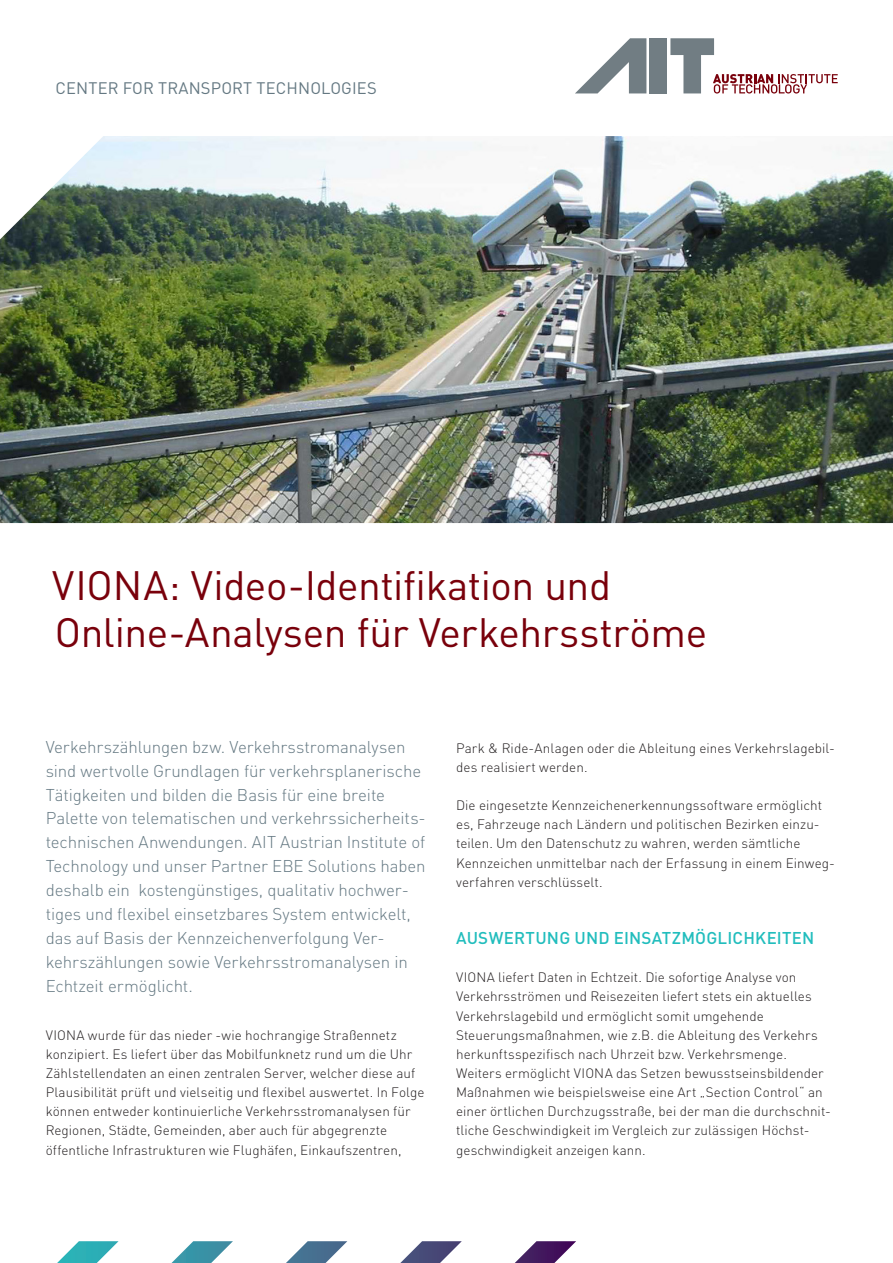
<style>
.page{position:relative;width:893px;height:1263px;background:#fff}
.page>*{position:absolute;margin:0;border:0;box-sizing:border-box;transform-origin:0 0}
.Headline_1_27_rot{font:40.5px/47.8px "DINOT";letter-spacing:-.01em;color:#79000b}
.Kurzmeldung_Intro_Copy_11_25{font:300 16.8px/23.9px "DINOT";letter-spacing:-.005em;color:#647882}
.Headline_2_11_25_türkis{font:500 16.8px "DINOT";letter-spacing:.01em;color:#21bdbd}
.Center_11_grau{font:16.5px "DINOT";letter-spacing:.01em;color:#647882}
.Copy_9_schwarz{font:300 13.5px/19.2px "DINOT";letter-spacing:.005em;color:#231f20}
</style>
<div class="page">
<img style="left:0;top:136px;width:893px;height:387px">
<svg style="left:57px;top:1241px;width:519px;height:22px"></svg>
<svg style="left:670px;top:38px;width:168px;height:56px"></svg>
<div style="left:650px;top:38px;width:17px;height:55px;background:#717d83"></div>
<svg style="left:575px;top:38px;width:71px;height:55px"></svg>
<p class="Center_11_grau" style="left:55px;top:76px;width:323px">CENTER FOR TRANSPORT TECHNOLOGIES</p>
<p class="Headline_1_27_rot" style="left:52px;top:559px;width:656px">VIONA: Video-Identifikation und<br>Online-Analysen für Verkehrsströme</p>
<p class="Kurzmeldung_Intro_Copy_11_25" style="left:46px;top:734px;width:382px">Verkehrszählungen bzw. Verkehrsstromanalysen sind wertvolle Grundlagen für verkehrsplanerische Tätigkeiten und bilden die Basis für eine breite Palette von telematischen und verkehrssicherheits&shy;technischen Anwendungen. AIT Austrian Institute of Technology und unser Partner EBE Solutions haben deshalb ein kostengünstiges, qualitativ hochwer&shy;tiges und flexibel einsetzbares System entwickelt, das auf Basis der Kennzeichenverfolgung Ver&shy;kehrszählungen sowie Verkehrsstromanalysen in Echtzeit ermöglicht.</p>
<p class="Copy_9_schwarz" style="left:46px;top:1025px;width:380px">VIONA wurde für das nieder -wie hochrangige Straßennetz konzipiert. Es liefert über das Mobilfunknetz rund um die Uhr Zählstellendaten an einen zentralen Server, welcher diese auf Plausibilität prüft und vielseitig und flexibel auswertet. In Folge können entweder kontinuierliche Verkehrsstromanalysen für Regionen, Städte, Gemeinden, aber auch für abgegrenzte öffentliche Infrastrukturen wie Flughäfen, Einkaufszentren,</p>
<p class="Copy_9_schwarz" style="left:456px;top:738px;width:380px">Park &amp; Ride-Anlagen oder die Ableitung eines Verkehrslagebil&shy;des realisiert werden.</p>
<p class="Copy_9_schwarz" style="left:456px;top:795px;width:380px">Die eingesetzte Kennzeichenerkennungssoftware ermöglicht es, Fahrzeuge nach Ländern und politischen Bezirken einzu&shy;teilen. Um den Datenschutz zu wahren, werden sämtliche Kennzeichen unmittelbar nach der Erfassung in einem Einweg&shy;verfahren verschlüsselt.</p>
<p class="Headline_2_11_25_türkis" style="left:456px;top:926px;width:360px">AUSWERTUNG UND EINSATZMÖGLICHKEITEN</p>
<p class="Copy_9_schwarz" style="left:456px;top:967px;width:363px">VIONA liefert Daten in Echtzeit. Die sofortige Analyse von Verkehrsströmen und Reisezeiten liefert stets ein aktuelles Verkehrslagebild und ermöglicht somit umgehende Steuerungsmaßnahmen, wie z.B. die Ableitung des Verkehrs herkunftsspezifisch nach Uhrzeit bzw. Verkehrsmenge.</p>
<p class="Copy_9_schwarz" style="left:456px;top:1063px;width:376px">Weiters ermöglicht VIONA das Setzen bewusstseinsbildender Maßnahmen wie beispielsweise eine Art „Section Control“ an einer örtlichen Durchzugsstraße, bei der man die durchschnit&shy;tliche Geschwindigkeit im Vergleich zur zulässigen Höchst&shy;geschwindigkeit anzeigen kann.</p>
</div>
